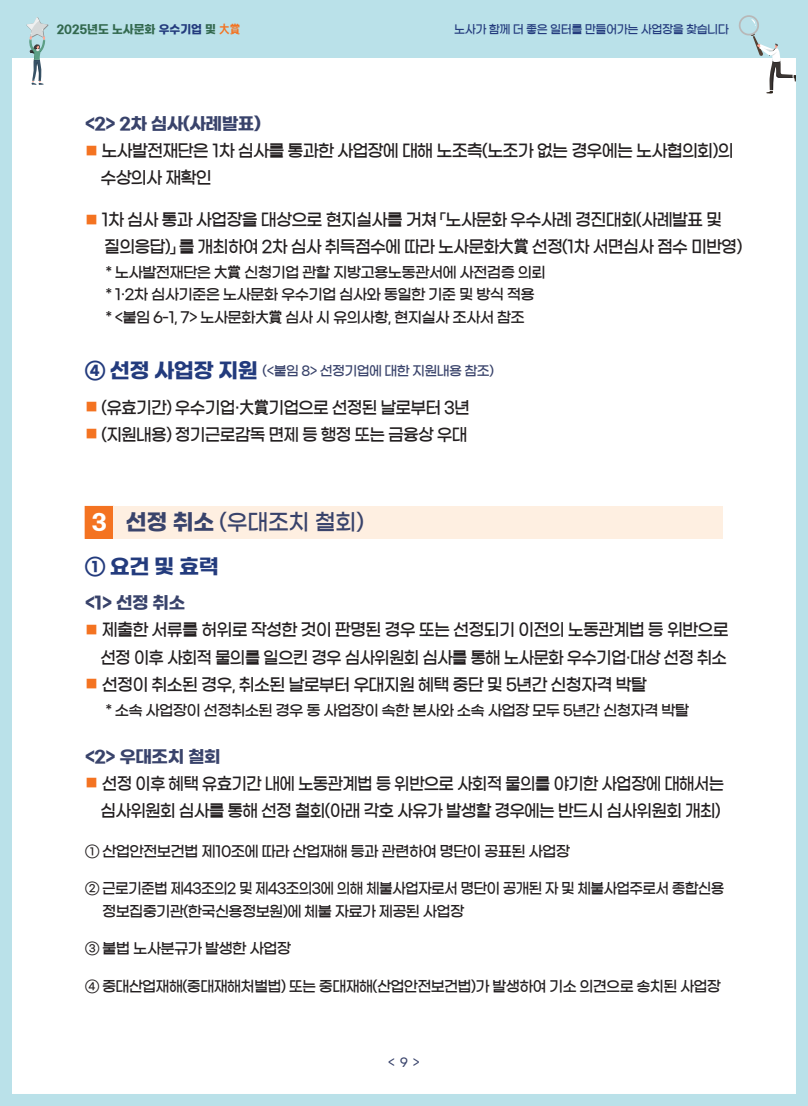
<style>
.page{position:relative;width:808px;height:1106px;background:#fff}
.page>*{position:absolute;margin:0;border:0;box-sizing:border-box;transform-origin:0 0}
.t1{font:22.5px "Gmarket Sans TTF Medium";letter-spacing:-.02em;color:#39436b}
.t2{font:22.5px "Gmarket Sans TTF Bold";color:#fff}
.t3{font:21px "Gmarket Sans TTF Bold";color:#233b7d}
.t4{font:17.25px "Gmarket Sans TTF Medium";letter-spacing:-.05em;color:#231f20}
.t5{font:17.25px "Gmarket Sans TTF Medium";letter-spacing:-.05em;color:#231f20;scale:.95 1}
.t6{font:17.25px "Gmarket Sans TTF Medium";letter-spacing:-.05em;color:#231f20;scale:.94 1}
.t7{font:17.25px "Gmarket Sans TTF Medium";letter-spacing:-.05em;color:#231f20;scale:.96 1}
.t8{font:17.25px "Gmarket Sans TTF Bold";letter-spacing:-.03em;color:#39436b}
.t9{font:15px "Gmarket Sans TTF Medium";letter-spacing:-.05em;color:#231f20}
.t10{font:13.5px "Gmarket Sans TTF Medium";letter-spacing:-.05em;color:#39436b}
.t11{font:12px "Gmarket Sans TTF Medium";letter-spacing:-.04em;color:#233b7d;scale:.96 1}
.t12{font:12px "Gmarket Sans TTF Bold";color:#33694f;scale:.94 1}
.t13{font:12px "Gmarket Sans TTF Medium";color:#39436b}
.s1{color:#233b7d}
.s2{font-family:"Nanum Gothic";font-weight:800;color:#f47321}
.s3{font-size:13.5px;color:#f47321}
.s4{font-family:"Nanum Gothic";font-weight:700}
.s5{font-family:"Gmarket Sans TTF Bold";font-size:21px;color:#233b7d}
.s6{font-family:"Gmarket Sans TTF Bold"}
</style>
<div class="page">
<div style="left:0;top:0;width:808px;height:1106px;border:12px solid #bae1e9"></div>
<div style="left:0;top:0;width:808px;height:57px;background:#bae1e9"></div>
<svg style="left:739px;top:15px;width:57px;height:79px"></svg>
<svg style="left:26px;top:17px;width:23px;height:68px"></svg>
<div style="left:85px;top:506px;width:29px;height:32px;background:#f47321"></div>
<div style="left:113px;top:506px;width:610px;height:32px;background:#feefe1"></div>
<p class="t12" style="left:57px;top:23px;width:197px">2025년도 노사문화 <span class="s1">우수기업</span> 및 <span class="s2">大賞</span></p>
<p class="t11" style="left:454px;top:23px;width:288px">노사가 함께 더 좋은 일터를 만들어가는 사업장을 찾습니다</p>
<p class="t8" style="left:85px;top:114px;width:177px">&lt;2&gt; 2차 심사(사례발표)</p>
<p class="t4" style="left:85px;top:141px;width:650px"><span class="s3">■</span> 노사발전재단은 1차 심사를 통과한 사업장에 대해 노조측(노조가 없는 경우에는 노사협의회)의</p>
<p class="t4" style="left:100px;top:168px;width:113px">수상의사 재확인</p>
<p class="t4" style="left:85px;top:210px;width:639px"><span class="s3">■</span> 1차 심사 통과 사업장을 대상으로 현지실사를 거쳐 「노사문화 우수사례 경진대회(사례발표 및</p>
<p class="t7" style="left:104px;top:237px;width:666px">질의응답)」 를 개최하여 2차 심사 취득점수에 따라 노사문화<span class="s4">大賞</span> 선정(1차 서면심사 점수 미반영)</p>
<p class="t9" style="left:106px;top:264px;width:442px">* 노사발전재단은 <span class="s4">大賞</span> 신청기업 관할 지방고용노동관서에 사전검증 의뢰</p>
<p class="t9" style="left:106px;top:287px;width:431px">* 1·2차 심사기준은 노사문화 우수기업 심사와 동일한 기준 및 방식 적용</p>
<p class="t9" style="left:106px;top:309px;width:421px">* &lt;붙임 6-1, 7&gt; 노사문화<span class="s4">大賞</span> 심사 시 유의사항, 현지실사 조사서 참조</p>
<p class="t10" style="left:85px;top:363px;width:410px"><span class="s5">④ 선정 사업장 지원</span> (&lt;붙임 8&gt; 선정기업에 대한 지원내용 참조)</p>
<p class="t5" style="left:85px;top:398px;width:407px"><span class="s3">■</span> (유효기간) 우수기업·<span class="s4">大賞</span>기업으로 선정된 날로부터 3년</p>
<p class="t5" style="left:85px;top:425px;width:404px"><span class="s3">■</span> (지원내용) 정기근로감독 면제 등 행정 또는 금융상 우대</p>
<p class="t2" style="left:92px;top:509px;width:17px">3</p>
<p class="t1" style="left:126px;top:510px;width:239px"><span class="s6">선정 취소</span> (우대조치 철회)</p>
<p class="t3" style="left:85px;top:555px;width:135px">① 요건 및 효력</p>
<p class="t8" style="left:85px;top:593px;width:102px">&lt;1&gt; 선정 취소</p>
<p class="t4" style="left:85px;top:621px;width:645px"><span class="s3">■</span> 제출한 서류를 허위로 작성한 것이 판명된 경우 또는 선정되기 이전의 노동관계법 등 위반으로</p>
<p class="t6" style="left:100px;top:648px;width:668px">선정 이후 사회적 물의를 일으킨 경우 심사위원회 심사를 통해 노사문화 우수기업·대상 선정 취소</p>
<p class="t4" style="left:85px;top:675px;width:563px"><span class="s3">■</span> 선정이 취소된 경우, 취소된 날로부터 우대지원 혜택 중단 및 5년간 신청자격 박탈</p>
<p class="t9" style="left:106px;top:702px;width:585px">* 소속 사업장이 선정취소된 경우 동 사업장이 속한 본사와 소속 사업장 모두 5년간 신청자격 박탈</p>
<p class="t8" style="left:85px;top:746px;width:137px">&lt;2&gt; 우대조치 철회</p>
<p class="t6" style="left:85px;top:774px;width:681px"><span class="s3">■</span> 선정 이후 혜택 유효기간 내에 노동관계법 등 위반으로 사회적 물의를 야기한 사업장에 대해서는</p>
<p class="t5" style="left:100px;top:801px;width:654px">심사위원회 심사를 통해 선정 철회(아래 각호 사유가 발생할 경우에는 반드시 심사위원회 개최)</p>
<p class="t9" style="left:85px;top:843px;width:487px">① 산업안전보건법 제10조에 따라 산업재해 등과 관련하여 명단이 공표된 사업장</p>
<p class="t9" style="left:85px;top:880px;width:641px">② 근로기준법 제43조의2 및 제43조의3에 의해 체불사업자로서 명단이 공개된 자 및 체불사업주로서 종합신용</p>
<p class="t9" style="left:102px;top:903px;width:364px">정보집중기관(한국신용정보원)에 체불 자료가 제공된 사업장</p>
<p class="t9" style="left:85px;top:940px;width:208px">③ 불법 노사분규가 발생한 사업장</p>
<p class="t9" style="left:85px;top:978px;width:637px">④ 중대산업재해(중대재해처벌법) 또는 중대재해(산업안전보건법)가 발생하여 기소 의견으로 송치된 사업장</p>
<p class="t13" style="left:388px;top:1055px;width:33px">&lt; 9 &gt;</p>
</div>
